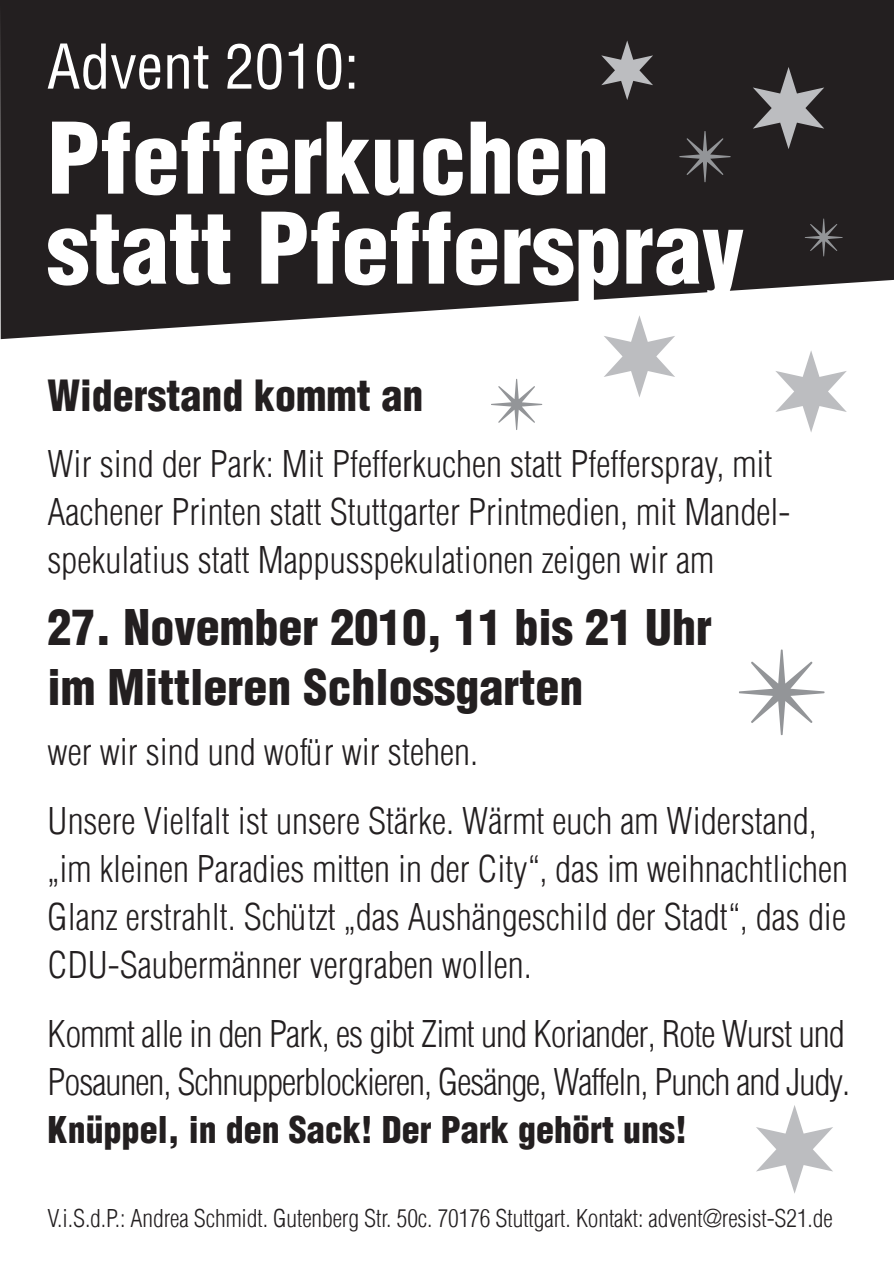
<style>
.page{position:relative;width:894px;height:1263px;background:#fff}
.page>*{position:absolute;margin:0;border:0;box-sizing:border-box;transform-origin:0 0}
.t1{font:96px/90px "Switzerland Cond Black Plain";color:#fff}
.t2{font:60px "Switzerland Condensed";color:#fff}
.t3{font:48px/60px "Switzerland Cond Black Plain";color:#231f20}
.t4{font:42px "Switzerland Cond Black Plain";color:#231f20}
.t5{font:36px/48px "Switzerland Cond Light Plain";color:#231f20}
.t6{font:36px/48px "Switzerland Cond Light Plain";letter-spacing:-.03em;color:#231f20}
.t7{font:36px "Switzerland Cond Black Plain";color:#231f20}
.t8{font:24px "Switzerland Cond Light Plain";letter-spacing:-.005em;color:#231f20}
</style>
<div class="page">
<svg style="left:0;top:0;width:893px;height:339px;background:#353233"></svg>
<svg style="left:603px;top:315px;width:71px;height:82px"></svg>
<svg style="left:756px;top:1105px;width:76px;height:89px"></svg>
<svg style="left:601px;top:40px;width:51px;height:60px;background:#595758"></svg>
<svg style="left:752px;top:67px;width:71px;height:82px;background:#595759"></svg>
<svg style="left:775px;top:351px;width:71px;height:81px"></svg>
<svg style="left:679px;top:131px;width:51px;height:51px;background:#393738"></svg>
<svg style="left:804px;top:219px;width:38px;height:37px"></svg>
<svg style="left:491px;top:379px;width:51px;height:51px"></svg>
<svg style="left:739px;top:649px;width:85px;height:86px"></svg>
<h2 class="t2" style="left:47px;top:29px;width:313px">Advent 2010:</h2>
<h1 class="t1" style="left:47px;top:112px;width:698px">Pfefferkuchen statt Pfefferspray</h1>
<p class="t4" style="left:48px;top:369px;width:377px">Widerstand kommt an</p>
<p class="t5" style="left:48px;top:439px;width:744px">Wir sind der Park: Mit Pfefferkuchen statt Pfefferspray, mit<br>Aachener Printen statt Stuttgarter Printmedien, mit Mandel&shy;spekulatius statt Mappusspekulationen zeigen wir am</p>
<h3 class="t3" style="left:48px;top:596px;width:665px">27. November 2010, 11 bis 21 Uhr im Mittleren Schlossgarten</h3>
<p class="t5" style="left:48px;top:717px;width:770px;line-height:69px">wer wir sind und wofür wir stehen.<br>Unsere Vielfalt ist unsere Stärke. Wärmt euch am Widerstand,</p>
<p class="t5" style="left:48px;top:844px;width:801px;text-align:justify">„im kleinen Paradies mitten in der City“, das im weihnachtlichen Glanz erstrahlt. Schützt „das Aushängeschild der Stadt“, das die CDU-Saubermänner vergraben wollen.</p>
<p class="t6" style="left:48px;top:1009px;width:803px">Kommt alle in den Park, es gibt Zimt und Koriander, Rote Wurst und<br>Posaunen, Schnupperblockieren, Gesänge, Waffeln, Punch and Judy.</p>
<p class="t7" style="left:48px;top:1107px;width:640px">Knüppel, in den Sack! Der Park gehört uns!</p>
<p class="t8" style="left:48px;top:1204px;width:786px">V.i.S.d.P.: Andrea Schmidt. Gutenberg Str. 50c. 70176 Stuttgart. Kontakt: advent@resist-S21.de</p>
</div>
